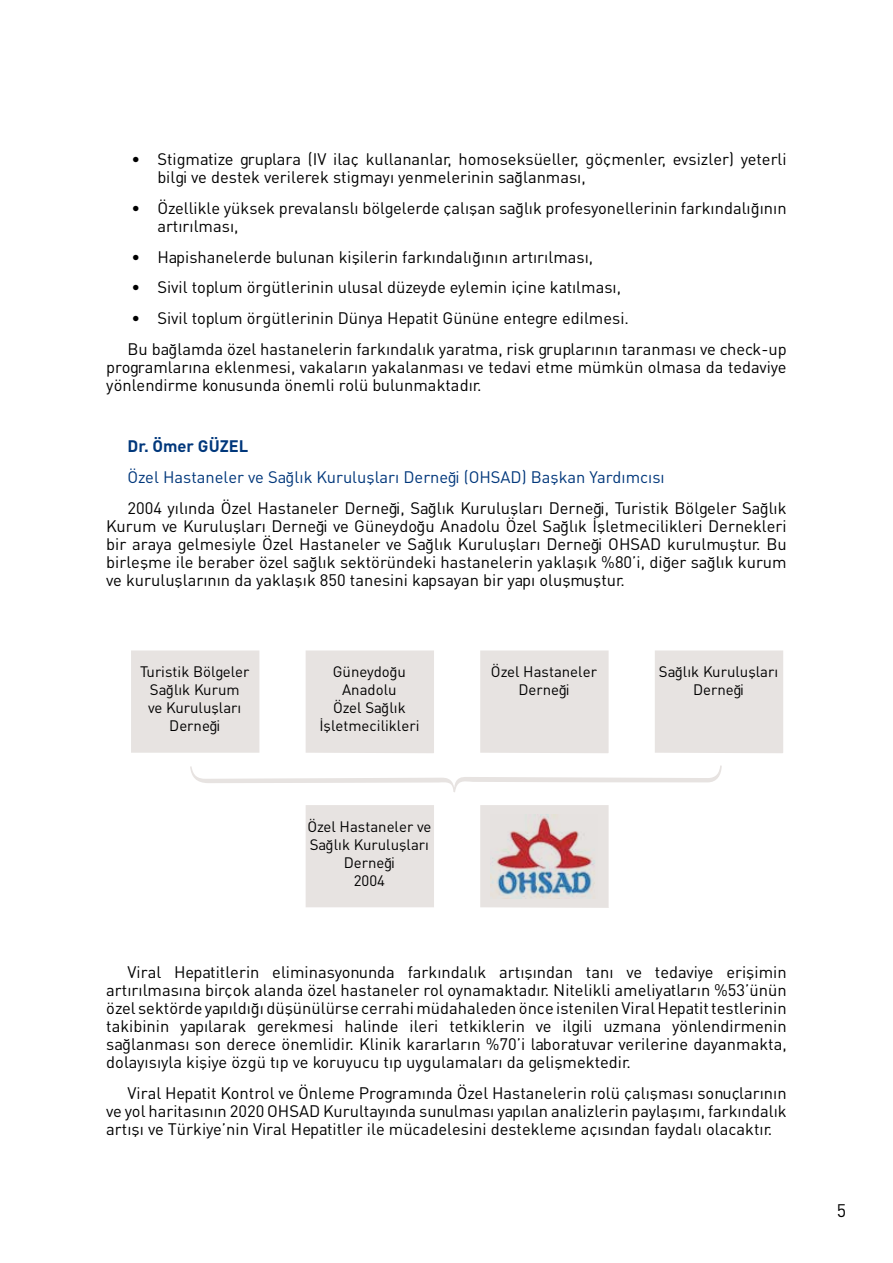
<style>
.page{position:relative;width:893px;height:1263px;background:#fff}
.page>*{position:absolute;margin:0;border:0;box-sizing:border-box;transform-origin:0 0}
.t1{font:18px "DIN Tr";color:#000}
.t2{font:16.5px/18px "DIN Tr";color:#000}
.t3{font:16.5px "DIN Tr";color:#00377b}
.t4{font:16.5px "DINT Bold Tr";color:#00377b}
.t5{font:15px/18px "DIN Tr";color:#000;text-align:center}
.s1{font-family:"DINT Bold Tr"}
</style>
<div class="page">
<div style="left:131px;top:650px;width:128px;height:103px;background:#e7e3e1"></div>
<div style="left:306px;top:650px;width:128px;height:103px;background:#e7e3e1"></div>
<div style="left:306px;top:805px;width:128px;height:102px;background:#e7e3e1"></div>
<div style="left:480px;top:650px;width:129px;height:103px;background:#e7e3e1"></div>
<div style="left:480px;top:805px;width:129px;height:103px;background:#e7e3e1"></div>
<img style="left:491px;top:815px;width:106px;height:83px">
<div style="left:655px;top:650px;width:128px;height:103px;background:#e7e3e1"></div>
<svg style="left:190px;top:765px;width:532px;height:27px"></svg>
<p class="t2" style="left:157px;top:150px;width:631px;text-indent:-26px"><span class="s1">•</span> Stigmatize gruplara (IV ilaç kullananlar, homoseksüeller, göçmenler, evsizler) yeterli bilgi ve destek verilerek stigmayı yenmelerinin sağlanması,</p>
<p class="t2" style="left:157px;top:199px;width:631px;text-indent:-26px"><span class="s1">•</span> Özellikle yüksek prevalanslı bölgelerde çalışan sağlık profesyonellerinin farkındalığının artırılması,</p>
<p class="t2" style="left:132px;top:247px;width:463px"><span class="s1">•</span> Hapishanelerde bulunan kişilerin farkındalığının artırılması,</p>
<p class="t2" style="left:132px;top:278px;width:491px"><span class="s1">•</span> Sivil toplum örgütlerinin ulusal düzeyde eylemin içine katılması,</p>
<p class="t2" style="left:128px;top:302px;width:661px;line-height:30.8px"><span class="s1">•</span> Sivil toplum örgütlerinin Dünya Hepatit Gününe entegre edilmesi.<br>Bu bağlamda özel hastanelerin farkındalık yaratma, risk gruplarının taranması ve check-up</p>
<p class="t2" style="left:106px;top:358px;width:682px">programlarına eklenmesi, vakaların yakalanması ve tedavi etme mümkün olmasa da tedaviye yönlendirme konusunda önemli rolü bulunmaktadır.</p>
<p class="t4" style="left:128px;top:436px;width:122px">Dr. Ömer GÜZEL</p>
<p class="t3" style="left:128px;top:467px;width:539px">Özel Hastaneler ve Sağlık Kuruluşları Derneği (OHSAD) Başkan Yardımcısı</p>
<p class="t2" style="left:106px;top:499px;width:682px;text-align:justify;text-indent:21px">2004 yılında Özel Hastaneler Derneği, Sağlık Kuruluşları Derneği, Turistik Bölgeler Sağlık Kurum ve Kuruluşları Derneği ve Güneydoğu Anadolu Özel Sağlık İşletmecilikleri Dernekleri bir araya gelmesiyle Özel Hastaneler ve Sağlık Kuruluşları Derneği OHSAD kurulmuştur. Bu birleşme ile beraber özel sağlık sektöründeki hastanelerin yaklaşık %80’i, diğer sağlık kurum ve kuruluşlarının da yaklaşık 850 tanesini kapsayan bir yapı oluşmuştur.</p>
<p class="t5" style="left:140px;top:663px;width:111px">Turistik Bölgeler<br>Sağlık Kurum<br>ve Kuruluşları<br>Derneği</p>
<p class="t5" style="left:319px;top:663px;width:102px">Güneydoğu<br>Anadolu<br>Özel Sağlık<br>İşletmecilikleri</p>
<p class="t5" style="left:307px;top:817px;width:126px">Özel Hastaneler ve<br>Sağlık Kuruluşları<br>Derneği<br>2004</p>
<p class="t5" style="left:491px;top:663px;width:108px">Özel Hastaneler<br>Derneği</p>
<p class="t5" style="left:659px;top:663px;width:121px">Sağlık Kuruluşları<br>Derneği</p>
<p class="t2" style="left:106px;top:963px;width:682px;text-align:justify;text-indent:21px">Viral Hepatitlerin eliminasyonunda farkındalık artışından tanı ve tedaviye erişimin artırılmasına birçok alanda özel hastaneler rol oynamaktadır. Nitelikli ameliyatların %53’ünün özel sektörde yapıldığı düşünülürse cerrahi müdahaleden önce istenilen Viral Hepatit testlerinin takibinin yapılarak gerekmesi halinde ileri tetkiklerin ve ilgili uzmana yönlendirmenin sağlanması son derece önemlidir. Klinik kararların %70’i laboratuvar verilerine dayanmakta, dolayısıyla kişiye özgü tıp ve koruyucu tıp uygulamaları da gelişmektedir.</p>
<p class="t2" style="left:106px;top:1084px;width:682px;text-align:justify;text-indent:21px">Viral Hepatit Kontrol ve Önleme Programında Özel Hastanelerin rolü çalışması sonuçlarının ve yol haritasının 2020 OHSAD Kurultayında sunulması yapılan analizlerin paylaşımı, farkındalık artışı ve Türkiye’nin Viral Hepatitler ile mücadelesini destekleme açısından faydalı olacaktır.</p>
<p class="t1" style="left:837px;top:1199px;width:11px">5</p>
</div>
